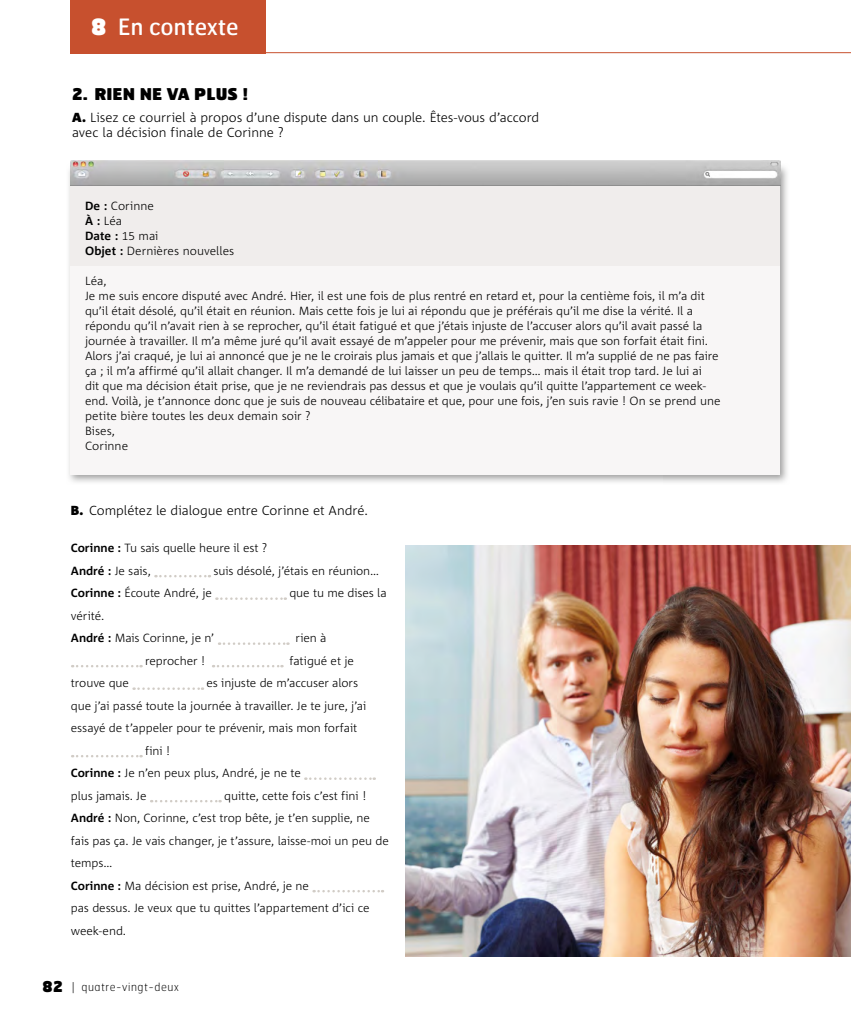
<style>
.page{position:relative;width:851px;height:1017px;background:#fff}
.page>*{position:absolute;margin:0;border:0;box-sizing:border-box;transform-origin:0 0}
.t1{font:22.5px "Hermes";color:#fff}
.t2{font:900 16.25px "Hermes";color:#000}
.t3{font:300 13.12px/15px "Corpid";letter-spacing:-.005em;color:#000}
.t4{font:300 11.88px/15px "Corpid";letter-spacing:-.01em;color:#000}
.t5{font:100 11.25px "Hermes";letter-spacing:.05em;color:#000}
.s1{font-weight:900}
.s2{font-weight:700}
.s3{font-weight:900;font-size:15px}
</style>
<div class="page">
<div style="left:71px;top:0;width:195px;height:53px;background:#c7502e"></div>
<hr style="left:247px;top:52px;width:603px;height:1px;background:#c7502e">
<svg style="left:155px;top:575px;width:55px;height:2px"></svg>
<svg style="left:216px;top:597px;width:70px;height:3px"></svg>
<svg style="left:219px;top:642px;width:69px;height:3px"></svg>
<svg style="left:72px;top:665px;width:69px;height:2px"></svg>
<svg style="left:213px;top:665px;width:69px;height:2px"></svg>
<svg style="left:133px;top:687px;width:70px;height:3px"></svg>
<svg style="left:72px;top:755px;width:69px;height:2px"></svg>
<svg style="left:305px;top:777px;width:70px;height:3px"></svg>
<svg style="left:151px;top:800px;width:69px;height:2px"></svg>
<svg style="left:313px;top:890px;width:70px;height:2px"></svg>
<img style="left:69px;top:163px;width:718px;height:320px">
<div style="left:71px;top:168px;width:709px;height:307px;background:#f8f6f6"></div>
<div style="left:71px;top:175px;width:709px;height:90px;background:#f0edec"></div>
<img style="left:71px;top:160px;width:709px;height:26px">
<img style="left:405px;top:545px;width:445px;height:411px">
<h1 class="t1" style="left:91px;top:13px;width:149px"><span class="s1">8</span> En contexte</h1>
<h2 class="t2" style="left:72px;top:83px;width:178px">2. RIEN NE VA PLUS !</h2>
<p class="t3" style="left:72px;top:110px;width:468px"><span class="s1">A.</span> Lisez ce courriel à propos d’une dispute dans un couple. Êtes-vous d’accord avec la décision finale de Corinne ?</p>
<p class="t4" style="left:85px;top:198px;width:151px"><span class="s2">De :</span> Corinne<br><span class="s2">À :</span> Léa<br><span class="s2">Date :</span> 15 mai<br><span class="s2">Objet :</span> Dernières nouvelles</p>
<p class="t4" style="left:85px;top:273px;width:637px">Léa,<br>Je me suis encore disputé avec André. Hier, il est une fois de plus rentré en retard et, pour la centième fois, il m’a dit qu’il était désolé, qu’il était en réunion. Mais cette fois je lui ai répondu que je préférais qu’il me dise la vérité. Il a répondu qu’il n’avait rien à se reprocher, qu’il était fatigué et que j’étais injuste de l’accuser alors qu’il avait passé la journée à travailler. Il m’a même juré qu’il avait essayé de m’appeler pour me prévenir, mais que son forfait était fini.<br>Alors j’ai craqué, je lui ai annoncé que je ne le croirais plus jamais et que j’allais le quitter. Il m’a supplié de ne pas faire ça ; il m’a affirmé qu’il allait changer. Il m’a demandé de lui laisser un peu de temps… mais il était trop tard. Je lui ai<br>dit que ma décision était prise, que je ne reviendrais pas dessus et que je voulais qu’il quitte l’appartement ce week&shy;end. Voilà, je t’annonce donc que je suis de nouveau célibataire et que, pour une fois, j’en suis ravie ! On se prend une petite bière toutes les deux demain soir ?<br>Bises,<br>Corinne</p>
<p class="t3" style="left:71px;top:503px;width:298px"><span class="s1">B.</span> Complétez le dialogue entre Corinne et André.</p>
<p class="t4" style="left:71px;top:537px;width:198px;line-height:22.5px"><span class="s2">Corinne :</span> Tu sais quelle heure il est ?<br><span class="s2">André :</span> Je sais,</p>
<p class="t4" style="left:213px;top:563px;width:167px">suis désolé, j’étais en réunion…</p>
<p class="t4" style="left:71px;top:586px;width:142px"><span class="s2">Corinne :</span> Écoute André, je</p>
<p class="t4" style="left:289px;top:586px;width:99px">que tu me dises la</p>
<p class="t4" style="left:71px;top:604px;width:145px;line-height:22.5px">vérité.<br><span class="s2">André :</span> Mais Corinne, je n’</p>
<p class="t4" style="left:295px;top:631px;width:33px">rien à</p>
<p class="t4" style="left:145px;top:653px;width:61px">reprocher !</p>
<p class="t4" style="left:289px;top:653px;width:66px">fatigué et je</p>
<p class="t4" style="left:71px;top:676px;width:60px">trouve que</p>
<p class="t4" style="left:206px;top:676px;width:153px">es injuste de m’accuser alors</p>
<p class="t4" style="left:71px;top:698px;width:297px">que j’ai passé toute la journée à travailler. Je te jure, j’ai</p>
<p class="t4" style="left:71px;top:721px;width:288px">essayé de t’appeler pour te prévenir, mais mon forfait</p>
<p class="t4" style="left:145px;top:743px;width:27px">fini !</p>
<p class="t4" style="left:71px;top:766px;width:231px"><span class="s2">Corinne :</span> Je n’en peux plus, André, je ne te</p>
<p class="t4" style="left:71px;top:788px;width:77px">plus jamais. Je</p>
<p class="t4" style="left:71px;top:784px;width:319px;line-height:22.5px;text-indent:153px">quitte, cette fois c’est fini !<br><span class="s2">André :</span> Non, Corinne, c’est trop bête, je t’en supplie, ne fais pas ça. Je vais changer, je t’assure, laisse-moi un peu de temps…<br><span class="s2">Corinne :</span> Ma décision est prise, André, je ne<br>pas dessus. Je veux que tu quittes l’appartement d’ici ce week-end.</p>
<p class="t5" style="left:43px;top:979px;width:138px"><span class="s3">82</span> | quatre-vingt-deux</p>
</div>
